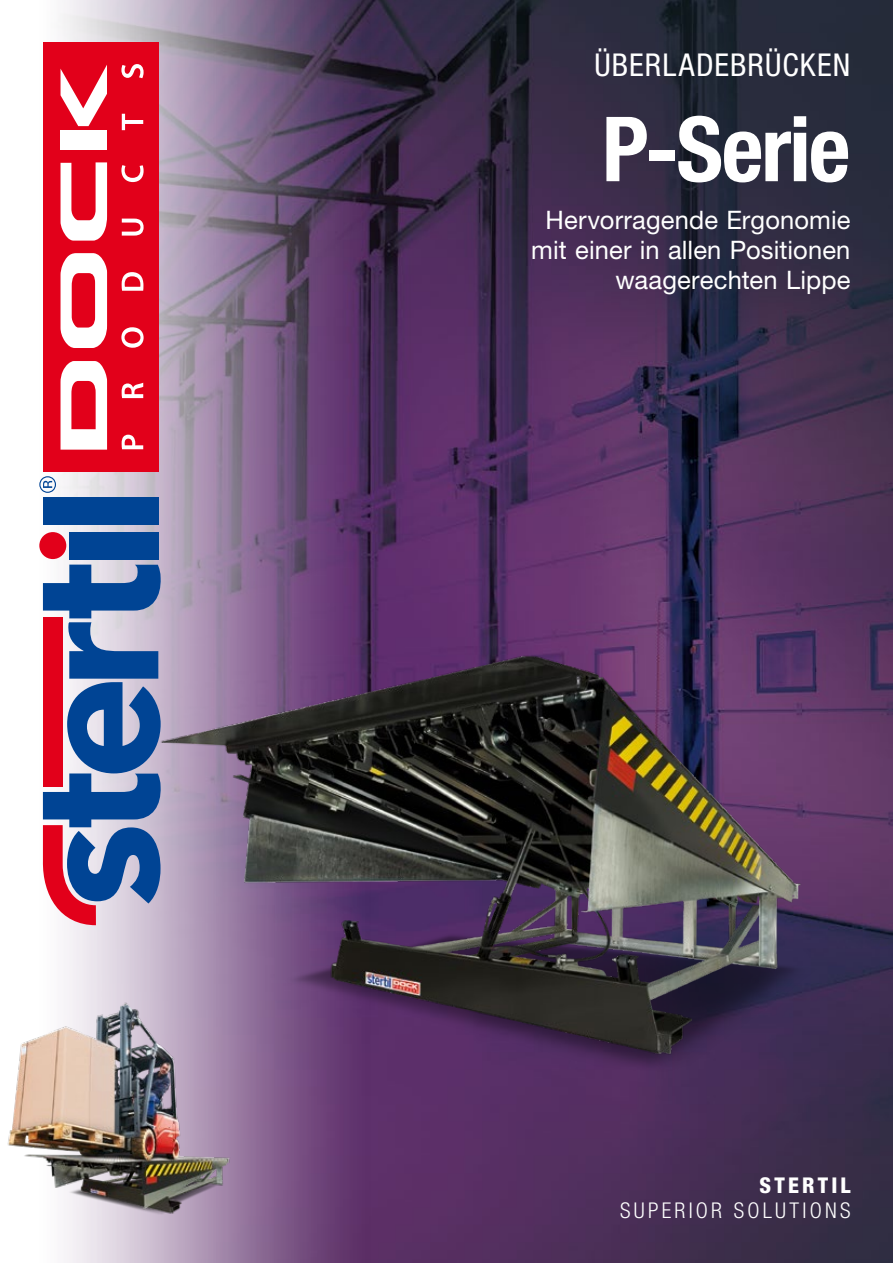
<style>
.page{position:relative;width:893px;height:1263px;background:#fff}
.page>*{position:absolute;margin:0;border:0;box-sizing:border-box;transform-origin:0 0}
.t1{font:700 condensed 90px "Helvetica Neue LT Std";letter-spacing:-.025em;color:#fff}
.t2{font:condensed 31.5px "Helvetica Neue LT Std";letter-spacing:.035em;color:#fff}
.t3{font:25.5px/30px "Helvetica Neue LT Std";letter-spacing:.005em;color:#fff;text-align:right}
.t4{font:300 condensed 21.75px "Helvetica Neue LT Std";letter-spacing:.145em;color:#fff}
.t5{font:800 condensed 21.75px "Helvetica Neue LT Std";letter-spacing:.145em;color:#fff}
</style>
<div class="page">
<img style="left:383px;top:0;width:510px;height:1263px">
<img style="left:39px;top:0;width:344px;height:1263px">
<img style="left:265px;top:907px;width:573px;height:168px">
<img style="left:111px;top:626px;width:713px;height:447px">
<img style="left:7px;top:954px;width:258px;height:278px">
<div style="left:39px;top:532px;width:27px;height:27px;background:#e2001a;border-radius:50%"></div>
<div style="left:69px;top:532px;width:89px;height:27px;background:#004494"></div>
<div style="left:43px;top:497px;width:115px;height:27px;background:#004494"></div>
<svg style="left:42px;top:565px;width:119px;height:360px;background:#7071a1"></svg>
<svg style="left:39px;top:476px;width:17px;height:17px"></svg>
<div style="left:43px;top:43px;width:115px;height:429px;background:#e2001a"></div>
<svg style="left:61px;top:361px;width:46px;height:89px"></svg>
<svg style="left:61px;top:253px;width:46px;height:95px"></svg>
<svg style="left:61px;top:162px;width:46px;height:79px"></svg>
<div style="left:61px;top:130px;width:46px;height:20px;background:#fff"></div>
<svg style="left:61px;top:65px;width:46px;height:61px"></svg>
<svg style="left:122px;top:435px;width:21px;height:14px"></svg>
<svg style="left:122px;top:383px;width:21px;height:15px"></svg>
<svg style="left:121px;top:327px;width:23px;height:21px"></svg>
<svg style="left:122px;top:272px;width:21px;height:19px"></svg>
<svg style="left:122px;top:219px;width:22px;height:17px"></svg>
<svg style="left:121px;top:165px;width:23px;height:17px"></svg>
<svg style="left:122px;top:114px;width:21px;height:16px"></svg>
<svg style="left:121px;top:64px;width:23px;height:14px"></svg>
<p class="t2" style="left:594px;top:46px;width:258px">ÜBERLADEBRÜCKEN</p>
<h1 class="t1" style="left:602px;top:95px;width:250px">P-Serie</h1>
<p class="t3" style="left:531px;top:204px;width:321px">Hervorragende Ergonomie mit einer in allen Positionen waagerechten Lippe</p>
<p class="t5" style="left:760px;top:1172px;width:92px">STERTIL</p>
<p class="t4" style="left:620px;top:1198px;width:232px">SUPERIOR SOLUTIONS</p>
</div>
